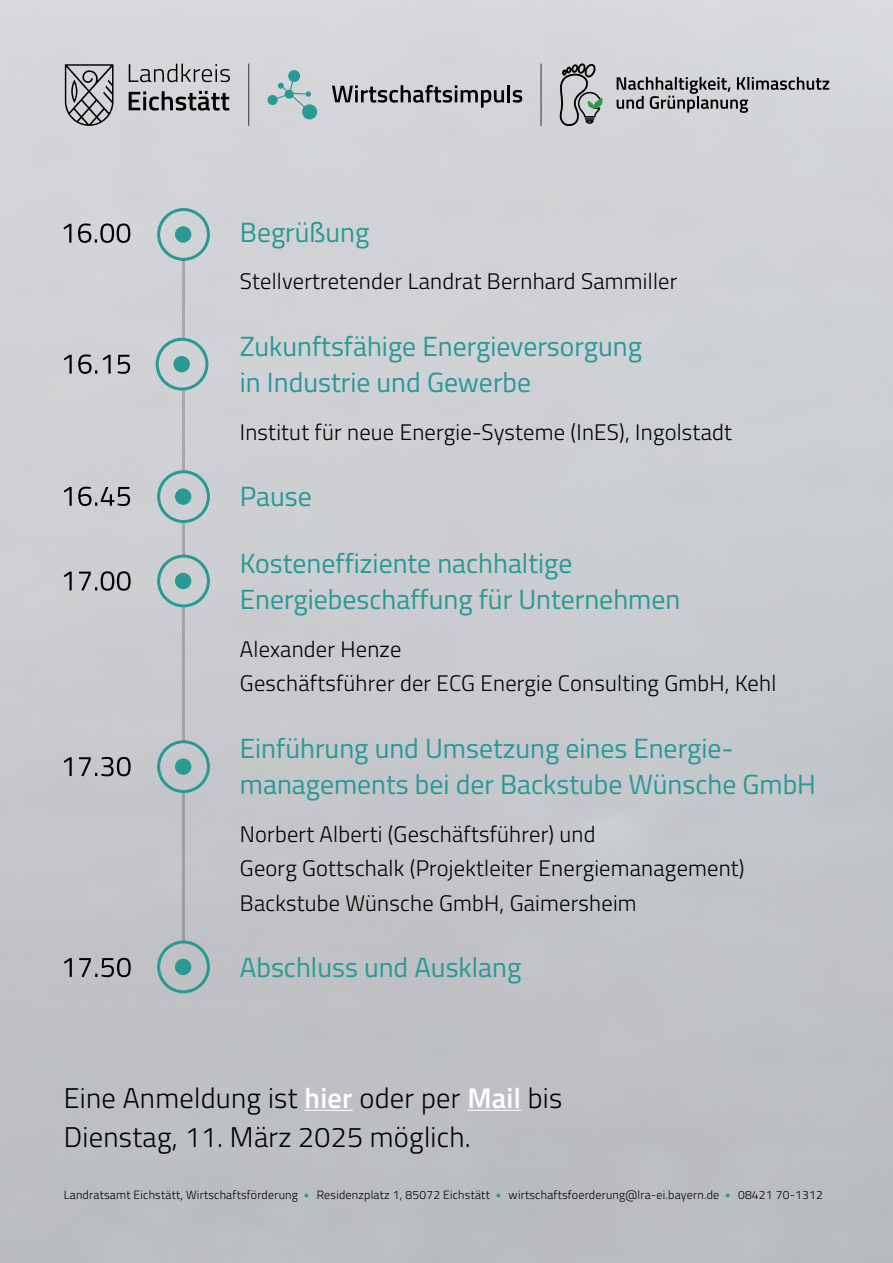
<style>
.page{position:relative;width:893px;height:1263px;background:#fff}
.page>*{position:absolute;margin:0;border:0;box-sizing:border-box;transform-origin:0 0}
.t1{font:300 28.5px/39px "Titillium Web";letter-spacing:.01em;color:#000}
.t2{font:27.75px/36.8px "Titillium Web";color:#289a93}
.t3{font:300 22.5px/34.5px "Titillium Web";letter-spacing:.01em;color:#000}
.t4{font:300 12px "Titillium Web";letter-spacing:.02em;color:#000}
.s1{font-weight:600;color:#fff}
.s2{font-family:"Arial";font-weight:400;font-size:9px;color:#289a93}
</style>
<div class="page">
<div style="left:0;top:0;width:893px;height:1263px;background:linear-gradient(to bottom,#d7d9db,#b9bcc0)"></div>
<div style="left:157px;top:208px;width:53px;height:53px;border:3px solid #289a93;border-radius:50%"></div>
<div style="left:175px;top:226px;width:16px;height:17px;background:#289a93;border-radius:50%"></div>
<div style="left:157px;top:740px;width:53px;height:53px;border:3px solid #289a93;border-radius:50%"></div>
<div style="left:175px;top:758px;width:16px;height:17px;background:#289a93;border-radius:50%"></div>
<div style="left:157px;top:940px;width:53px;height:53px;border:3px solid #289a93;border-radius:50%"></div>
<div style="left:175px;top:959px;width:16px;height:16px;background:#289a93;border-radius:50%"></div>
<div style="left:157px;top:470px;width:53px;height:53px;border:3px solid #289a93;border-radius:50%"></div>
<div style="left:175px;top:488px;width:16px;height:17px;background:#289a93;border-radius:50%"></div>
<div style="left:157px;top:555px;width:53px;height:52px;border:3px solid #289a93;border-radius:50%"></div>
<div style="left:175px;top:573px;width:16px;height:16px;background:#289a93;border-radius:50%"></div>
<svg style="left:63px;top:223px;width:67px;height:20px"></svg>
<svg style="left:64px;top:354px;width:66px;height:20px"></svg>
<svg style="left:64px;top:757px;width:67px;height:19px"></svg>
<svg style="left:64px;top:958px;width:67px;height:19px"></svg>
<svg style="left:64px;top:571px;width:67px;height:20px"></svg>
<svg style="left:64px;top:487px;width:66px;height:19px"></svg>
<hr style="left:182px;top:793px;width:3px;height:147px;background:#000">
<hr style="left:182px;top:607px;width:3px;height:133px;background:#000">
<hr style="left:182px;top:523px;width:3px;height:32px;background:#000">
<hr style="left:182px;top:391px;width:3px;height:79px;background:#000">
<hr style="left:182px;top:260px;width:3px;height:78px;background:#000">
<div style="left:156px;top:338px;width:52px;height:53px;border:3px solid #289a93;border-radius:50%"></div>
<div style="left:173px;top:356px;width:17px;height:16px;background:#289a93;border-radius:50%"></div>
<hr style="left:304px;top:1110px;width:49px;height:1px;background:#fff">
<hr style="left:467px;top:1110px;width:54px;height:1px;background:#fff">
<svg style="left:65px;top:64px;width:48px;height:62px;background:#9c9da0"></svg>
<svg style="left:129px;top:91px;width:100px;height:20px;background:#848587"></svg>
<svg style="left:129px;top:64px;width:101px;height:18px;background:#a6a7aa"></svg>
<svg style="left:267px;top:70px;width:50px;height:49px;background:#adc8c9"></svg>
<svg style="left:332px;top:85px;width:172px;height:23px;background:#97989b"></svg>
<hr style="left:507px;top:85px;width:3px;height:17px;background:#000">
<svg style="left:513px;top:90px;width:9px;height:13px"></svg>
<hr style="left:248px;top:64px;width:1px;height:62px;background:#000">
<hr style="left:540px;top:64px;width:2px;height:62px;background:#000">
<svg style="left:558px;top:43px;width:45px;height:85px;background:#afb3b4"></svg>
<svg style="left:617px;top:77px;width:212px;height:36px;background:#a6a7aa"></svg>
<p class="t2" style="left:240px;top:212px;width:131px">Begrüßung</p>
<p class="t3" style="left:240px;top:263px;width:439px">Stellvertretender Landrat Bernhard Sammiller</p>
<p class="t2" style="left:240px;top:326px;width:404px">Zukunftsfähige Energieversorgung in Industrie und Gewerbe</p>
<p class="t3" style="left:240px;top:413px;width:493px">Institut für neue Energie-Systeme (InES), Ingolstadt</p>
<p class="t2" style="left:240px;top:477px;width:73px">Pause</p>
<p class="t2" style="left:240px;top:543px;width:442px">Kosteneffiziente nachhaltige<br>Energiebeschaffung für Unternehmen</p>
<p class="t3" style="left:240px;top:630px;width:538px">Alexander Henze<br>Geschäftsführer der ECG Energie Consulting GmbH, Kehl</p>
<p class="t2" style="left:240px;top:728px;width:578px">Einführung und Umsetzung eines Energie&shy;managements bei der Backstube Wünsche GmbH</p>
<p class="t3" style="left:240px;top:815px;width:506px">Norbert Alberti (Geschäftsführer) und<br>Georg Gottschalk (Projektleiter Energiemanagement)<br>Backstube Wünsche GmbH, Gaimersheim</p>
<p class="t2" style="left:240px;top:948px;width:283px">Abschluss und Ausklang</p>
<p class="t1" style="left:64px;top:1077px;width:500px">Eine Anmeldung ist <span class="s1">hier</span> oder per <span class="s1">Mail</span> bis<br>Dienstag, 11. März 2025 möglich.</p>
<p class="t4" style="left:64px;top:1186px;width:760px">Landratsamt Eichstätt, Wirtschaftsförderung <span class="s2">●</span> Residenzplatz 1, 85072 Eichstätt <span class="s2">●</span> wirtschaftsfoerderung@lra-ei.bayern.de <span class="s2">●</span> 08421 70-1312</p>
</div>
